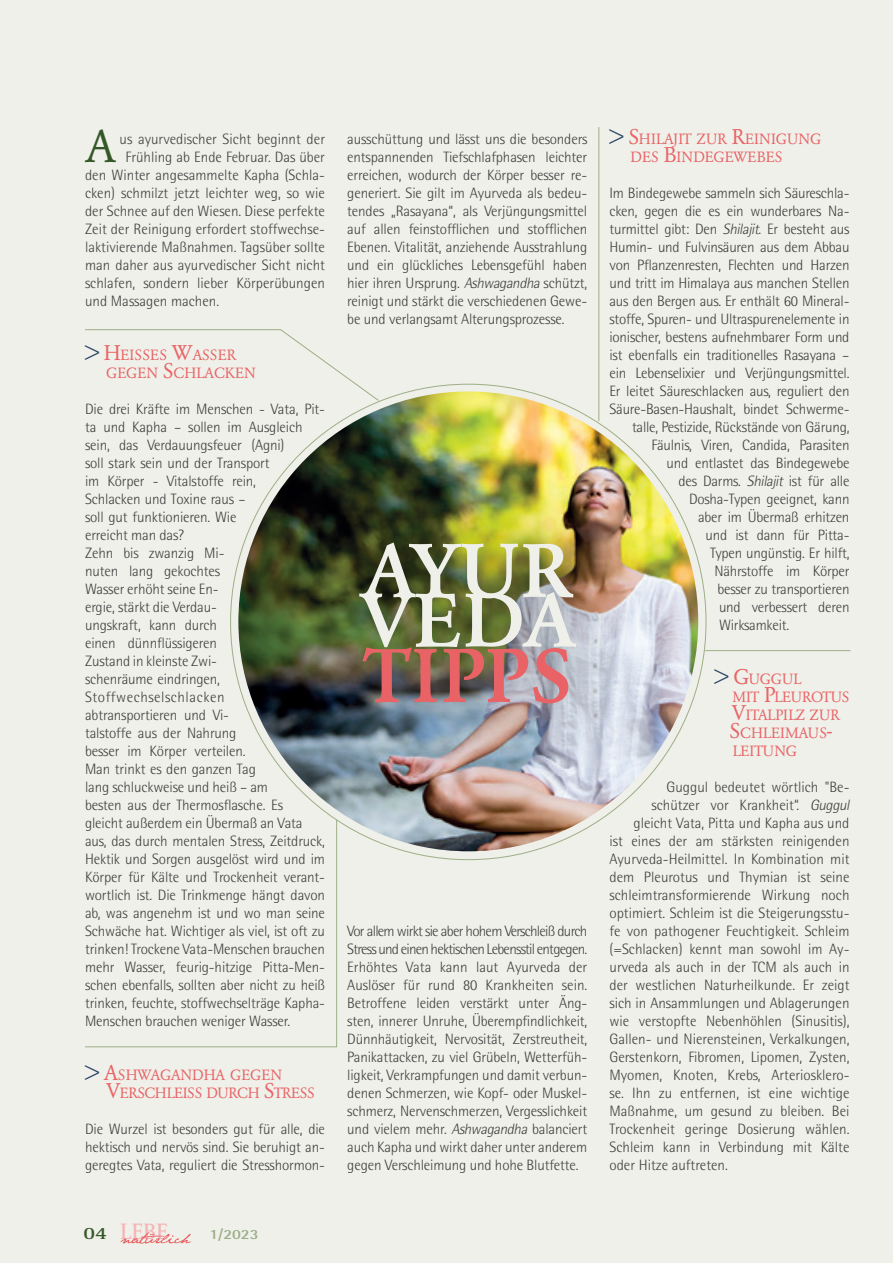
<style>
.page{position:relative;width:893px;height:1263px;background:#eff0e9}
.page>*{position:absolute;margin:0;border:0;box-sizing:border-box;transform-origin:0 0}
.t1{font:500 75px "Garamond BQ";letter-spacing:-.01em;color:#eff0e9}
.t2{font:500 75px "Garamond BQ";letter-spacing:.025em;color:#e96366}
.t3{font:45px "Garamond BQ";color:#345728}
.t4{font:700 23.1px "Rotis Serif";color:#f5b5b7;scale:.91 1}
.t5{font:300 15px/18px "AT Rotis Semi Sans";letter-spacing:-.01em;color:#3e3e3f;text-align:justify}
.t6{font:14.7px/18px "Garamond BQ";letter-spacing:-.01em;color:#e96366}
.t7{font:14.7px/18px "Garamond BQ";letter-spacing:.015em;color:#e96366}
.t8{font:700 14.1px "AT Rotis Semi Sans";color:#9cad86;scale:1.18 1}
.s1{font-size:21px;color:#2a4566}
.s2{font-size:21px}
.s3{font-size:17.85px;color:#345728}
.s4{font-style:italic}
</style>
<div class="page">
<svg style="left:120px;top:1232px;width:71px;height:12px"></svg>
<svg style="left:85px;top:329px;width:294px;height:72px"></svg>
<svg style="left:85px;top:819px;width:252px;height:228px"></svg>
<hr style="left:599px;top:127px;width:1px;height:294px;background:#9eae87">
<hr style="left:705px;top:650px;width:145px;height:1px;background:#9eae87">
<img style="left:238px;top:391px;width:460px;height:460px;border-radius:230px">
<div style="left:296px;top:472px;width:344px;height:301px;background:#000;opacity:.6"></div>
<h2 class="t3" style="left:85px;top:120px;width:32px">A</h2>
<p class="t5" style="left:120px;top:130px;width:207px">us ayurvedischer Sicht beginnt der</p>
<p class="t5" style="left:126px;top:148px;width:201px">Frühling ab Ende Februar. Das über</p>
<p class="t5" style="left:85px;top:166px;width:241px">den Winter angesammelte Kapha (Schla-</p>
<p class="t5" style="left:85px;top:184px;width:241px">cken) schmilzt jetzt leichter weg, so wie</p>
<p class="t5" style="left:85px;top:202px;width:241px">der Schnee auf den Wiesen. Diese perfekte</p>
<p class="t5" style="left:85px;top:220px;width:242px">Zeit der Reinigung erfordert stoffwechse-</p>
<p class="t5" style="left:85px;top:238px;width:241px">laktivierende Maßnahmen. Tagsüber sollte</p>
<p class="t5" style="left:85px;top:256px;width:242px">man daher aus ayurvedischer Sicht nicht</p>
<p class="t5" style="left:85px;top:274px;width:241px">schlafen, sondern lieber Körperübungen</p>
<p class="t5" style="left:85px;top:292px;width:136px">und Massagen machen.</p>
<p class="t7" style="left:106px;top:346px;width:151px;text-indent:-21px"><span class="s1">&gt;</span> <span class="s2">H</span>EISSES <span class="s2">W</span>ASSER<br>GEGEN <span class="s2">S</span>CHLACKEN</p>
<p class="t5" style="left:85px;top:400px;width:242px;text-align:left">Die drei Kräfte im Menschen - Vata, Pit&shy;ta und Kapha – sollen im Ausgleich sein, das Verdauungsfeuer (Agni)<br>soll stark sein und der Transport<br>im Körper - Vitalstoffe rein,<br>Schlacken und Toxine raus –<br>soll gut funktionieren. Wie<br>erreicht man das?<br>Zehn bis zwanzig Mi-<br>nuten lang gekochtes<br>Wasser erhöht seine En-<br>ergie, stärkt die Verdau-<br>ungskraft, kann durch<br>einen dünnflüssigeren<br>Zustand in kleinste Zwi-<br>schenräume eindringen,<br>Stoffwechselschlacken<br>abtransportieren und Vi-<br>talstoffe aus der Nahrung<br>besser im Körper verteilen.<br>Man trinkt es den ganzen Tag<br>lang schluckweise und heiß – am<br>besten aus der Thermosflasche. Es<br>gleicht außerdem ein Übermaß an Vata aus, das durch mentalen Stress, Zeitdruck,<br>Hektik und Sorgen ausgelöst wird und im<br>Körper für Kälte und Trockenheit verant&shy;wortlich ist. Die Trinkmenge hängt davon ab, was angenehm ist und wo man seine<br>Schwäche hat. Wichtiger als viel, ist oft zu trinken! Trockene Vata-Menschen brauchen mehr Wasser, feurig-hitzige Pitta-Men&shy;schen ebenfalls, sollten aber nicht zu heiß trinken, feuchte, stoffwechselträge Kapha-<br>Menschen brauchen weniger Wasser.</p>
<p class="t6" style="left:106px;top:1066px;width:210px;text-indent:-21px"><span class="s1">&gt;</span> <span class="s2">A</span>SHWAGANDHA GEGEN<br><span class="s2">V</span>ERSCHLEISS DURCH <span class="s2">S</span>TRESS</p>
<p class="t5" style="left:85px;top:1120px;width:242px">Die Wurzel ist besonders gut für alle, die hektisch und nervös sind. Sie beruhigt an&shy;geregtes Vata, reguliert die Stresshormon-</p>
<h3 class="t4" style="left:83px;top:1218px;width:94px"><span class="s3">04</span> LEBE</h3>
<p class="t8" style="left:209px;top:1226px;width:43px">1/2023</p>
<p class="t5" style="left:347px;top:130px;width:242px">ausschüttung und lässt uns die besonders entspannenden Tiefschlafphasen leichter erreichen, wodurch der Körper besser re&shy;generiert. Sie gilt im Ayurveda als bedeu&shy;tendes „Rasayana“, als Verjüngungsmittel auf allen feinstofflichen und stofflichen Ebenen. Vitalität, anziehende Ausstrahlung und ein glückliches Lebensgefühl haben hier ihren Ursprung. <span class="s4">Ashwagandha</span>schützt, reinigt und stärkt die verschiedenen Gewe&shy;be und verlangsamt Alterungsprozesse.</p>
<h1 class="t1" style="left:362px;top:527px;width:212px">AYUR</h1>
<h1 class="t1" style="left:359px;top:577px;width:219px">VEDA</h1>
<h1 class="t2" style="left:362px;top:632px;width:212px">TIPPS</h1>
<p class="t5" style="left:347px;top:922px;width:242px">Vor allem wirkt sie aber hohem Verschleiß durch Stress und einen hektischen Lebensstil entgegen.<br>Erhöhtes Vata kann laut Ayurveda der Auslöser für rund 80 Krankheiten sein.<br>Betroffene leiden verstärkt unter Äng&shy;sten, innerer Unruhe, Überempfindlichkeit, Dünnhäutigkeit, Nervosität, Zerstreutheit, Panikattacken, zu viel Grübeln, Wetterfüh&shy;ligkeit, Verkrampfungen und damit verbun&shy;denen Schmerzen, wie Kopf- oder Muskel&shy;schmerz, Nervenschmerzen, Vergesslichkeit und vielem mehr. <span class="s4">Ashwagandha</span> balanciert auch Kapha und wirkt daher unter anderem gegen Verschleimung und hohe Blutfette.</p>
<p class="t7" style="left:631px;top:130px;width:192px;text-indent:-21px"><span class="s1">&gt;</span> <span class="s2">S</span>HILAJIT ZUR <span class="s2">R</span>EINIGUNG<br>DES <span class="s2">B</span>INDEGEWEBES</p>
<p class="t5" style="left:609px;top:184px;width:241px">Im Bindegewebe sammeln sich Säureschla-</p>
<p class="t5" style="left:609px;top:202px;width:241px">cken, gegen die es ein wunderbares Na-</p>
<p class="t5" style="left:609px;top:220px;width:242px">turmittel gibt: Den <span class="s4">Shilajit</span>. Er besteht aus</p>
<p class="t5" style="left:609px;top:238px;width:242px">Humin- und Fulvinsäuren aus dem Abbau</p>
<p class="t5" style="left:609px;top:256px;width:242px">von Pflanzenresten, Flechten und Harzen</p>
<p class="t5" style="left:609px;top:274px;width:242px">und tritt im Himalaya aus manchen Stellen</p>
<p class="t5" style="left:609px;top:292px;width:241px">aus den Bergen aus. Er enthält 60 Mineral-</p>
<p class="t5" style="left:609px;top:310px;width:242px">stoffe, Spuren- und Ultraspurenelemente in</p>
<p class="t5" style="left:609px;top:328px;width:242px">ionischer, bestens aufnehmbarer Form und</p>
<p class="t5" style="left:609px;top:346px;width:242px">ist ebenfalls ein traditionelles Rasayana –</p>
<p class="t5" style="left:609px;top:364px;width:242px">ein Lebenselixier und Verjüngungsmittel.</p>
<p class="t5" style="left:609px;top:382px;width:242px">Er leitet Säureschlacken aus, reguliert den</p>
<p class="t5" style="left:609px;top:400px;width:242px">Säure-Basen-Haushalt, bindet Schwerme-</p>
<p class="t5" style="left:632px;top:418px;width:219px">talle, Pestizide, Rückstände von Gärung,</p>
<p class="t5" style="left:651px;top:436px;width:199px">Fäulnis, Viren, Candida, Parasiten</p>
<p class="t5" style="left:666px;top:454px;width:184px">und entlastet das Bindegewebe</p>
<p class="t5" style="left:678px;top:472px;width:173px">des Darms. <span class="s4">Shilajit</span> ist für alle</p>
<p class="t5" style="left:689px;top:490px;width:162px">Dosha-Typen geeignet, kann</p>
<p class="t5" style="left:698px;top:508px;width:153px">aber im Übermaß erhitzen</p>
<p class="t5" style="left:705px;top:526px;width:145px">und ist dann für Pitta-</p>
<p class="t5" style="left:710px;top:544px;width:141px">Typen ungünstig. Er hilft,</p>
<p class="t5" style="left:714px;top:562px;width:136px">Nährstoffe im Körper</p>
<p class="t5" style="left:717px;top:580px;width:134px">besser zu transportieren</p>
<p class="t5" style="left:719px;top:598px;width:132px">und verbessert deren</p>
<p class="t5" style="left:719px;top:616px;width:72px">Wirksamkeit.</p>
<p class="t6" style="left:730px;top:670px;width:121px;text-indent:-15px"><span class="s1">&gt;</span> <span class="s2">G</span>UGGUL<br>MIT <span class="s2">P</span>LEUROTUS<br><span class="s2">V</span>ITALPILZ ZUR<br><span class="s2">S</span>CHLEIMAUS<span class="s2">-<br></span>LEITUNG</p>
<p class="t5" style="left:666px;top:778px;width:184px">Guggul bedeutet wörtlich "Be-</p>
<p class="t5" style="left:651px;top:796px;width:203px">schützer vor Krankheit“. <span class="s4">Guggul</span></p>
<p class="t5" style="left:633px;top:814px;width:217px">gleicht Vata, Pitta und Kapha aus und</p>
<p class="t5" style="left:609px;top:832px;width:242px">ist eines der am stärksten reinigenden</p>
<p class="t5" style="left:609px;top:850px;width:242px">Ayurveda-Heilmittel. In Kombination mit</p>
<p class="t5" style="left:609px;top:868px;width:242px">dem Pleurotus und Thymian ist seine</p>
<p class="t5" style="left:609px;top:886px;width:241px">schleimtransformierende Wirkung noch</p>
<p class="t5" style="left:609px;top:904px;width:241px">optimiert. Schleim ist die Steigerungsstu-</p>
<p class="t5" style="left:609px;top:922px;width:242px">fe von pathogener Feuchtigkeit. Schleim</p>
<p class="t5" style="left:609px;top:940px;width:242px">(=Schlacken) kennt man sowohl im Ay-</p>
<p class="t5" style="left:609px;top:958px;width:241px">urveda als auch in der TCM als auch in</p>
<p class="t5" style="left:609px;top:976px;width:242px">der westlichen Naturheilkunde. Er zeigt</p>
<p class="t5" style="left:609px;top:994px;width:242px">sich in Ansammlungen und Ablagerungen</p>
<p class="t5" style="left:609px;top:1012px;width:241px">wie verstopfte Nebenhöhlen (Sinusitis),</p>
<p class="t5" style="left:609px;top:1030px;width:242px">Gallen- und Nierensteinen, Verkalkungen,</p>
<p class="t5" style="left:609px;top:1048px;width:241px">Gerstenkorn, Fibromen, Lipomen, Zysten,</p>
<p class="t5" style="left:609px;top:1066px;width:241px">Myomen, Knoten, Krebs, Arteriosklero-</p>
<p class="t5" style="left:609px;top:1084px;width:242px">se. Ihn zu entfernen, ist eine wichtige</p>
<p class="t5" style="left:609px;top:1102px;width:241px">Maßnahme, um gesund zu bleiben. Bei</p>
<p class="t5" style="left:609px;top:1120px;width:242px">Trockenheit geringe Dosierung wählen.</p>
<p class="t5" style="left:609px;top:1138px;width:241px">Schleim kann in Verbindung mit Kälte</p>
<p class="t5" style="left:609px;top:1156px;width:120px">oder Hitze auftreten.</p>
</div>
